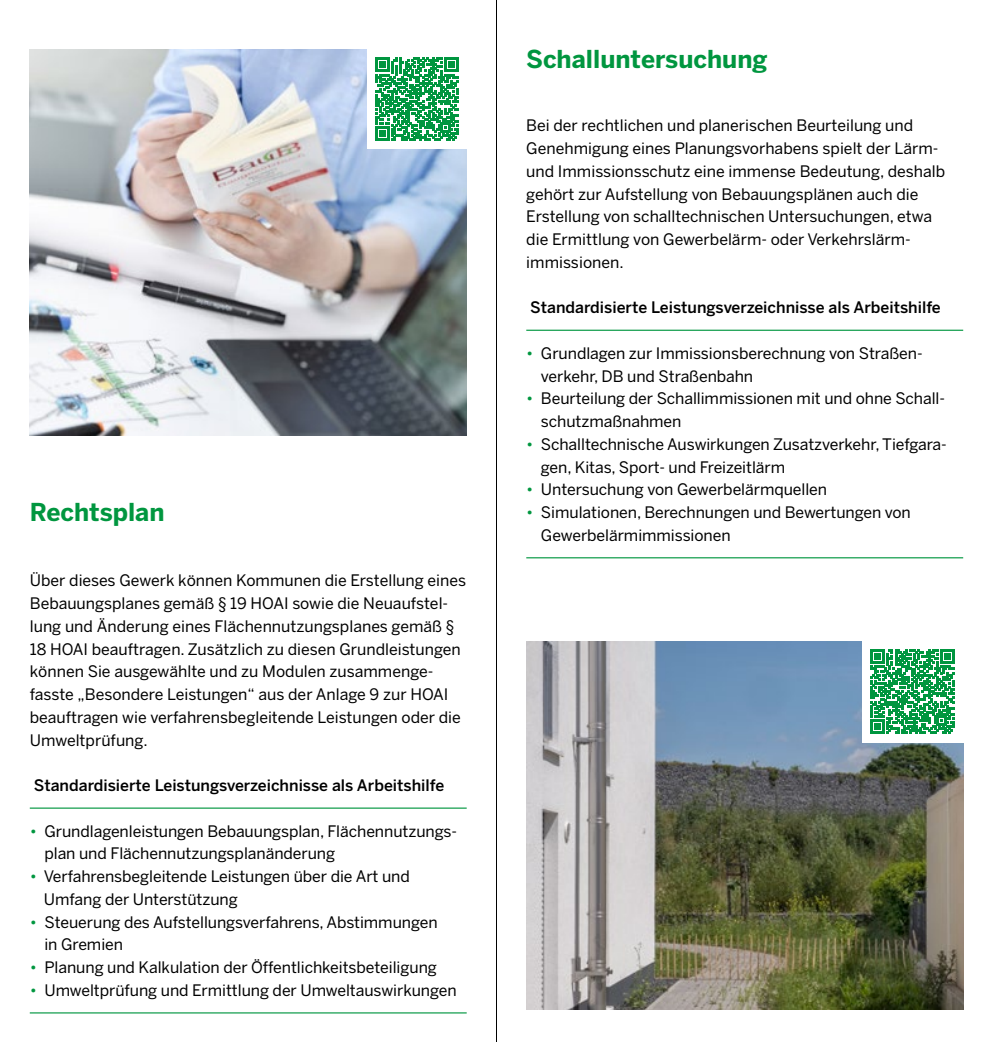
<style>
.page{position:relative;width:993px;height:1042px;background:#fff}
.page>*{position:absolute;margin:0;border:0;box-sizing:border-box;transform-origin:0 0}
.t1{font:700 24.5px "Benton Sans";color:#00963f}
.t2{font:15.75px/22.8px "Benton Sans";letter-spacing:-.005em;color:#000}
.t3{font:500 15.75px "Benton Sans";color:#000}
.s1{color:#00963f}
</style>
<div class="page">
<img style="left:526px;top:641px;width:436px;height:368px">
<hr style="left:30px;top:807px;width:436px;height:2px;background:#00963f">
<hr style="left:30px;top:1012px;width:436px;height:1px;background:#00963f">
<hr style="left:526px;top:330px;width:436px;height:1px;background:#00963f">
<hr style="left:526px;top:557px;width:436px;height:1px;background:#00963f">
<img style="left:30px;top:50px;width:436px;height:385px">
<hr style="left:496px;top:0;width:1px;height:1042px;background:#000">
<div style="left:367px;top:50px;width:99px;height:99px;background:#fff"></div>
<svg style="left:375px;top:58px;width:83px;height:83px"></svg>
<div style="left:861px;top:641px;width:101px;height:101px;background:#fff"></div>
<svg style="left:870px;top:649px;width:84px;height:85px"></svg>
<h1 class="t1" style="left:30px;top:497px;width:136px">Rechtsplan</h1>
<p class="t2" style="left:30px;top:569px;width:437px">Über dieses Gewerk können Kommunen die Erstellung eines Bebauungsplanes gemäß § 19 HOAI sowie die Neuaufstel&shy;lung und Änderung eines Flächennutzungsplanes gemäß § 18 HOAI beauftragen. Zusätzlich zu diesen Grundleistungen können Sie ausgewählte und zu Modulen zusammenge&shy;fasste „Besondere Leistungen“ aus der Anlage 9 zur HOAI beauftragen wie verfahrensbegleitende Leistungen oder die Umweltprüfung.</p>
<p class="t3" style="left:34px;top:776px;width:412px">Standardisierte Leistungsverzeichnisse als Arbeitshilfe</p>
<p class="t2" style="left:44px;top:819px;width:414px;text-indent:-15px"><span class="s1">•</span> Grundlagenleistungen Bebauungsplan, Flächennutzungs&shy;plan und Flächennutzungsplanänderung</p>
<p class="t2" style="left:44px;top:865px;width:367px;text-indent:-14px"><span class="s1">•</span> Verfahrensbegleitende Leistungen über die Art und<br>Umfang der Unterstützung</p>
<p class="t2" style="left:44px;top:910px;width:394px;text-indent:-15px"><span class="s1">•</span> Steuerung des Aufstellungsverfahrens, Abstimmungen in Gremien</p>
<p class="t2" style="left:30px;top:956px;width:408px"><span class="s1">•</span> Planung und Kalkulation der Öffentlichkeitsbeteiligung</p>
<p class="t2" style="left:30px;top:978px;width:428px"><span class="s1">•</span> Umweltprüfung und Ermittlung der Umweltauswirkungen</p>
<h1 class="t1" style="left:526px;top:44px;width:243px">Schalluntersuchung</h1>
<p class="t2" style="left:526px;top:114px;width:420px">Bei der rechtlichen und planerischen Beurteilung und Genehmigung eines Planungsvorhabens spielt der Lärm&shy;und Immissionsschutz eine immense Bedeutung, deshalb gehört zur Aufstellung von Bebauungsplänen auch die Erstellung von schalltechnischen Untersuchungen, etwa die Ermittlung von Gewerbelärm- oder Verkehrslärm&shy;immissionen.</p>
<p class="t3" style="left:530px;top:298px;width:412px">Standardisierte Leistungsverzeichnisse als Arbeitshilfe</p>
<p class="t2" style="left:540px;top:341px;width:383px;text-indent:-15px"><span class="s1">•</span> Grundlagen zur Immissionsberechnung von Straßen&shy;verkehr, DB und Straßenbahn</p>
<p class="t2" style="left:540px;top:387px;width:405px;text-indent:-15px"><span class="s1">•</span> Beurteilung der Schallimmissionen mit und ohne Schall&shy;schutzmaßnahmen</p>
<p class="t2" style="left:540px;top:432px;width:407px;text-indent:-15px"><span class="s1">•</span> Schalltechnische Auswirkungen Zusatzverkehr, Tiefgara&shy;gen, Kitas, Sport- und Freizeitlärm</p>
<p class="t2" style="left:526px;top:478px;width:302px"><span class="s1">•</span> Untersuchung von Gewerbelärmquellen</p>
<p class="t2" style="left:540px;top:501px;width:371px;text-indent:-15px"><span class="s1">•</span> Simulationen, Berechnungen und Bewertungen von<br>Gewerbelärmimmissionen</p>
</div>
